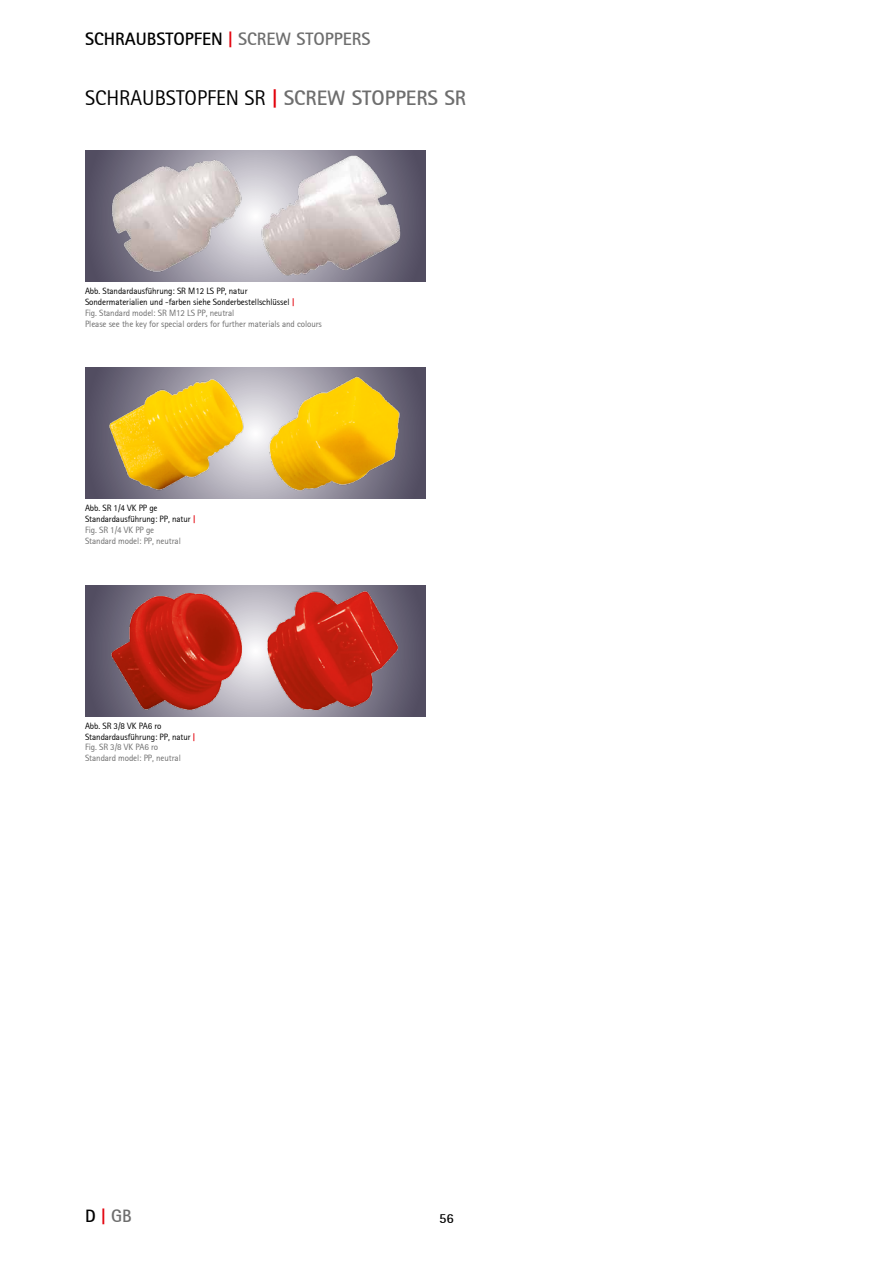
<style>
.page{position:relative;width:893px;height:1263px;background:#fff}
.page>*{position:absolute;margin:0;border:0;box-sizing:border-box;transform-origin:0 0}
.t1{font:21px "Rotis Sans Serif";color:#000}
.t2{font:700 18px "Rotis Sans Serif";color:#6e6e6e}
.t3{font:700 18px "Rotis Sans Serif";color:#000}
.t4{font:700 13.65px "Rotis Sans Serif";color:#000}
.t5{font:9px/10.8px "Rotis Sans Serif";letter-spacing:-.01em;color:#6e6e6e}
.t6{font:9px/10.8px "Rotis Sans Serif";letter-spacing:-.01em;color:#000}
.s1{color:#e3000b}
.s2{font-weight:700;color:#e3000b}
.s3{font-weight:700;color:#6e6e6e}
.s4{color:#000}
.s5{color:#6e6e6e}
</style>
<div class="page">
<img style="left:85px;top:150px;width:340px;height:131px">
<img style="left:85px;top:368px;width:340px;height:131px">
<div style="left:85px;top:585px;width:340px;height:131px;background:#565165"></div>
<img style="left:102px;top:585px;width:308px;height:131px">
<h2 class="t3" style="left:85px;top:28px;width:20px">SCHRAUBSTOPFEN</h2>
<h2 class="t2" style="left:228px;top:28px;width:31px"><span class="s1">|</span> SCREW</h2>
<h2 class="t2" style="left:296px;top:28px;width:20px">STOPPERS</h2>
<h1 class="t1" style="left:85px;top:85px;width:383px">SCHRAUBSTOPFEN SR <span class="s2">|</span> <span class="s3">SCREW STOPPERS SR</span></h1>
<p class="t5" style="left:85px;top:286px;width:238px"><span class="s4">Abb. Standardausführung: SR M12 LS PP, natur<br>Sondermaterialien und -farben siehe Sonderbestellschlüssel</span> <span class="s2">|<br></span>Fig. Standard model: SR M12 LS PP, neutral<br>Please see the key for special orders for further materials and colours</p>
<p class="t6" style="left:85px;top:503px;width:112px">Abb. SR 1/4 VK PP ge<br>Standardausführung: PP, natur <span class="s2">|<br></span><span class="s5">Fig. SR 1/4 VK PP ge<br>Standard model: PP, neutral</span></p>
<p class="t6" style="left:85px;top:720px;width:112px">Abb. SR 3/8 VK PA6 ro<br>Standardausführung: PP, natur <span class="s2">|<br></span><span class="s5">Fig. SR 3/8 VK PA6 ro<br>Standard model: PP, neutral</span></p>
<h2 class="t2" style="left:85px;top:1204px;width:48px"><span class="s4">D</span> <span class="s1">|</span> GB</h2>
<h3 class="t4" style="left:439px;top:1210px;width:16px">56</h3>
</div>
